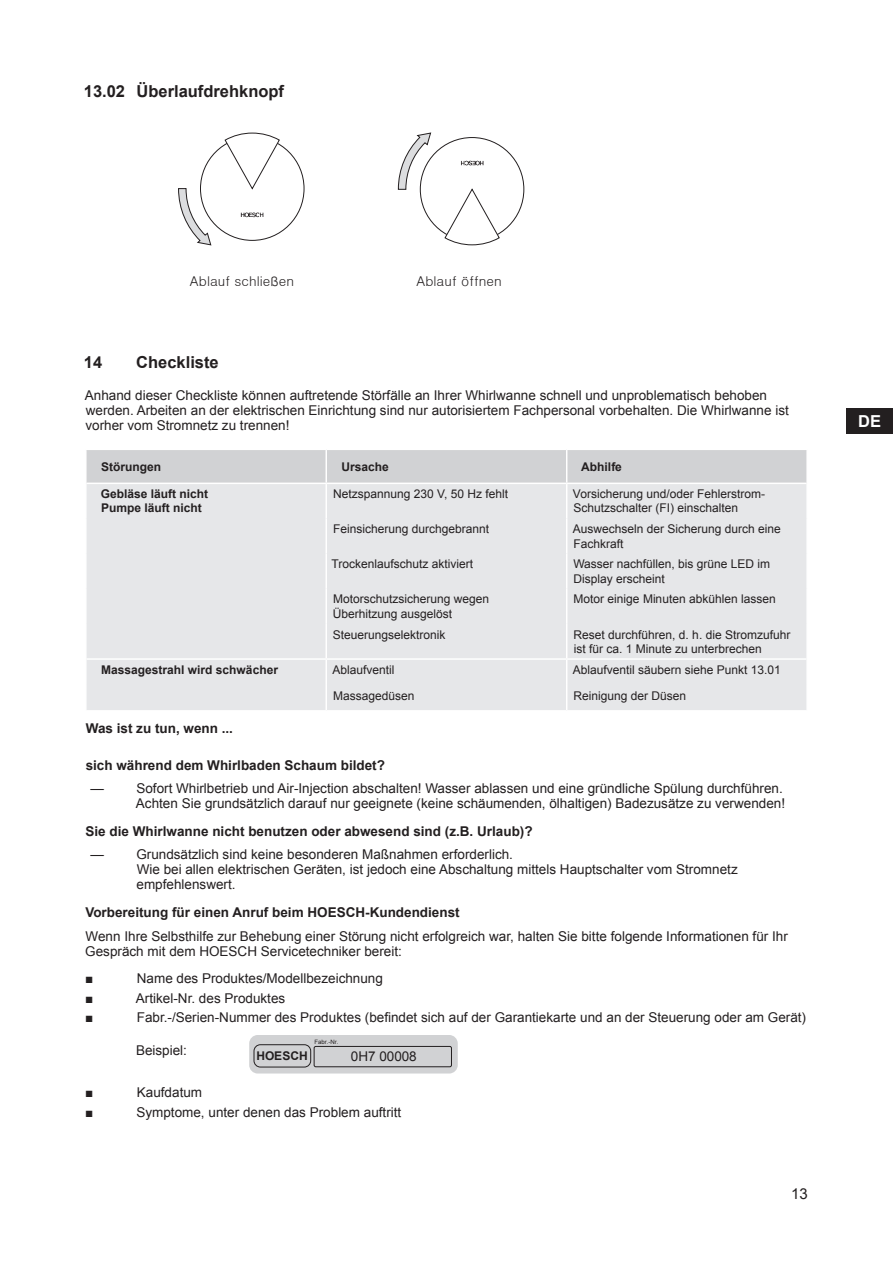
<style>
.page{position:relative;width:893px;height:1263px;background:#fff}
.page>*{position:absolute;margin:0;border:0;box-sizing:border-box;transform-origin:0 0}
.t1{font:700 16.5px "Arial";color:#231f20}
.t2{font:700 16.5px "Arial";color:#fff}
.t3{font:15px "Arial";color:#231f20}
.t4{font:13.5px/15px "Arial";color:#231f20}
.t5{font:700 13.5px "Arial";color:#231f20}
.t6{font:13.5px "Dotum";color:#231f20}
.t7{font:12px/14.4px "Arial";color:#231f20}
.t8{font:700 12px/14.4px "Arial";color:#231f20}
.t9{font:6px "Arial";color:#231f20}
</style>
<div class="page">
<div style="left:846px;top:408px;width:47px;height:26px;background:#231f20"></div>
<svg style="left:224px;top:132px;width:56px;height:58px"></svg>
<svg style="left:178px;top:188px;width:33px;height:57px"></svg>
<svg style="left:241px;top:212px;width:22px;height:5px"></svg>
<svg style="left:444px;top:188px;width:56px;height:57px"></svg>
<svg style="left:398px;top:133px;width:33px;height:57px"></svg>
<svg style="left:461px;top:161px;width:22px;height:4px"></svg>
<div style="left:87px;top:450px;width:719px;height:33px;background:#d1d2d4"></div>
<div style="left:87px;top:484px;width:719px;height:226px;background:#e6e7e9"></div>
<hr style="left:325px;top:450px;width:2px;height:33px;background:#fff">
<hr style="left:566px;top:450px;width:1px;height:33px;background:#fff">
<hr style="left:87px;top:658px;width:239px;height:2px;background:#fff">
<hr style="left:325px;top:484px;width:2px;height:34px;background:#fff">
<hr style="left:566px;top:484px;width:1px;height:34px;background:#fff">
<hr style="left:325px;top:518px;width:2px;height:36px;background:#fff">
<hr style="left:566px;top:518px;width:1px;height:36px;background:#fff">
<hr style="left:325px;top:554px;width:2px;height:35px;background:#fff">
<hr style="left:566px;top:554px;width:1px;height:35px;background:#fff">
<hr style="left:325px;top:589px;width:2px;height:35px;background:#fff">
<hr style="left:566px;top:589px;width:1px;height:35px;background:#fff">
<hr style="left:325px;top:624px;width:2px;height:34px;background:#fff">
<hr style="left:566px;top:624px;width:1px;height:34px;background:#fff">
<hr style="left:326px;top:658px;width:241px;height:2px;background:#fff">
<hr style="left:325px;top:660px;width:2px;height:25px;background:#fff">
<hr style="left:567px;top:658px;width:239px;height:2px;background:#fff">
<hr style="left:325px;top:685px;width:2px;height:25px;background:#fff">
<svg style="left:566px;top:660px;width:1px;height:50px"></svg>
<div style="left:249px;top:1035px;width:209px;height:38px;background:#d1d2d4;border-radius:9px"></div>
<div style="left:254px;top:1044px;width:57px;height:23px;border:1px solid #231f20;border-radius:6px"></div>
<div style="left:314px;top:1046px;width:138px;height:21px;border:1px solid #231f20;border-radius:2px"></div>
<p class="t1" style="left:84px;top:80px;width:202px">13.02 Überlaufdrehknopf</p>
<p class="t6" style="left:190px;top:275px;width:106px">Ablauf schließen</p>
<p class="t6" style="left:416px;top:275px;width:87px">Ablauf öffnen</p>
<p class="t1" style="left:84px;top:351px;width:20px">14</p>
<p class="t1" style="left:136px;top:351px;width:84px">Checkliste</p>
<p class="t4" style="left:85px;top:388px;width:705px">Anhand dieser Checkliste können auftretende Störfälle an Ihrer Whirlwanne schnell und unproblematisch behoben werden. Arbeiten an der elektrischen Einrichtung sind nur autorisiertem Fachpersonal vorbehalten. Die Whirlwanne ist vorher vom Stromnetz zu trennen!</p>
<p class="t8" style="left:101px;top:460px;width:61px">Störungen</p>
<p class="t8" style="left:341px;top:460px;width:49px">Ursache</p>
<p class="t8" style="left:581px;top:460px;width:42px">Abhilfe</p>
<p class="t8" style="left:101px;top:487px;width:109px">Gebläse läuft nicht<br>Pumpe läuft nicht</p>
<p class="t7" style="left:333px;top:487px;width:177px">Netzspannung 230 V, 50 Hz fehlt</p>
<p class="t7" style="left:573px;top:487px;width:194px">Vorsicherung und/oder Fehlerstrom-<br>Schutzschalter (FI) einschalten</p>
<p class="t7" style="left:333px;top:522px;width:158px">Feinsicherung durchgebrannt</p>
<p class="t7" style="left:573px;top:522px;width:210px">Auswechseln der Sicherung durch eine<br>Fachkraft</p>
<p class="t7" style="left:332px;top:557px;width:143px">Trockenlaufschutz aktiviert</p>
<p class="t7" style="left:573px;top:557px;width:198px">Wasser nachfüllen, bis grüne LED im<br>Display erscheint</p>
<p class="t7" style="left:333px;top:592px;width:158px">Motorschutzsicherung wegen<br>Überhitzung ausgelöst</p>
<p class="t7" style="left:574px;top:592px;width:204px">Motor einige Minuten abkühlen lassen</p>
<p class="t7" style="left:333px;top:627px;width:114px">Steuerungselektronik</p>
<p class="t7" style="left:574px;top:627px;width:218px">Reset durchführen, d. h. die Stromzufuhr ist für ca. 1 Minute zu unterbrechen</p>
<p class="t8" style="left:101px;top:663px;width:178px">Massagestrahl wird schwächer</p>
<p class="t7" style="left:332px;top:662px;width:64px">Ablaufventil</p>
<p class="t7" style="left:573px;top:662px;width:210px">Ablaufventil säubern siehe Punkt 13.01</p>
<p class="t7" style="left:333px;top:688px;width:83px">Massagedüsen</p>
<p class="t7" style="left:574px;top:688px;width:114px">Reinigung der Düsen</p>
<p class="t5" style="left:86px;top:720px;width:149px">Was ist zu tun, wenn ...</p>
<p class="t5" style="left:86px;top:756px;width:301px">sich während dem Whirlbaden Schaum bildet?</p>
<p class="t4" style="left:91px;top:781px;width:15px">—</p>
<p class="t4" style="left:136px;top:781px;width:651px">Sofort Whirlbetrieb und Air-Injection abschalten! Wasser ablassen und eine gründliche Spülung durchführen.<br>Achten Sie grundsätzlich darauf nur geeignete (keine schäumenden, ölhaltigen) Badezusätze zu verwenden!</p>
<p class="t5" style="left:86px;top:822px;width:449px">Sie die Whirlwanne nicht benutzen oder abwesend sind (z.B. Urlaub)?</p>
<p class="t4" style="left:137px;top:847px;width:603px;text-indent:-46px">— Grundsätzlich sind keine besonderen Maßnahmen erforderlich.<br>Wie bei allen elektrischen Geräten, ist jedoch eine Abschaltung mittels Hauptschalter vom Stromnetz empfehlenswert.</p>
<p class="t5" style="left:85px;top:903px;width:376px">Vorbereitung für einen Anruf beim HOESCH-Kundendienst</p>
<p class="t4" style="left:85px;top:928px;width:704px">Wenn Ihre Selbsthilfe zur Behebung einer Störung nicht erfolgreich war, halten Sie bitte folgende Informationen für Ihr<br>Gespräch mit dem HOESCH Servicetechniker bereit:</p>
<p class="t4" style="left:85px;top:971px;width:10px">■</p>
<p class="t4" style="left:137px;top:971px;width:248px">Name des Produktes/Modellbezeichnung</p>
<p class="t4" style="left:85px;top:990px;width:10px">■</p>
<p class="t4" style="left:136px;top:990px;width:151px">Artikel-Nr. des Produktes</p>
<p class="t4" style="left:85px;top:1010px;width:10px">■</p>
<p class="t4" style="left:137px;top:1010px;width:671px">Fabr.-/Serien-Nummer des Produktes (befindet sich auf der Garantiekarte und an der Steuerung oder am Gerät)</p>
<p class="t4" style="left:136px;top:1043px;width:53px">Beispiel:</p>
<p class="t8" style="left:256px;top:1049px;width:53px">HOESCH</p>
<p class="t9" style="left:315px;top:1038px;width:25px">Fabr.-Nr.</p>
<p class="t4" style="left:351px;top:1049px;width:67px">0H7 00008</p>
<p class="t4" style="left:85px;top:1085px;width:10px">■</p>
<p class="t4" style="left:137px;top:1085px;width:67px">Kaufdatum</p>
<p class="t4" style="left:85px;top:1105px;width:10px">■</p>
<p class="t4" style="left:136px;top:1105px;width:266px">Symptome, unter denen das Problem auftritt</p>
<p class="t3" style="left:791px;top:1184px;width:18px">13</p>
<p class="t2" style="left:858px;top:410px;width:24px">DE</p>
</div>
